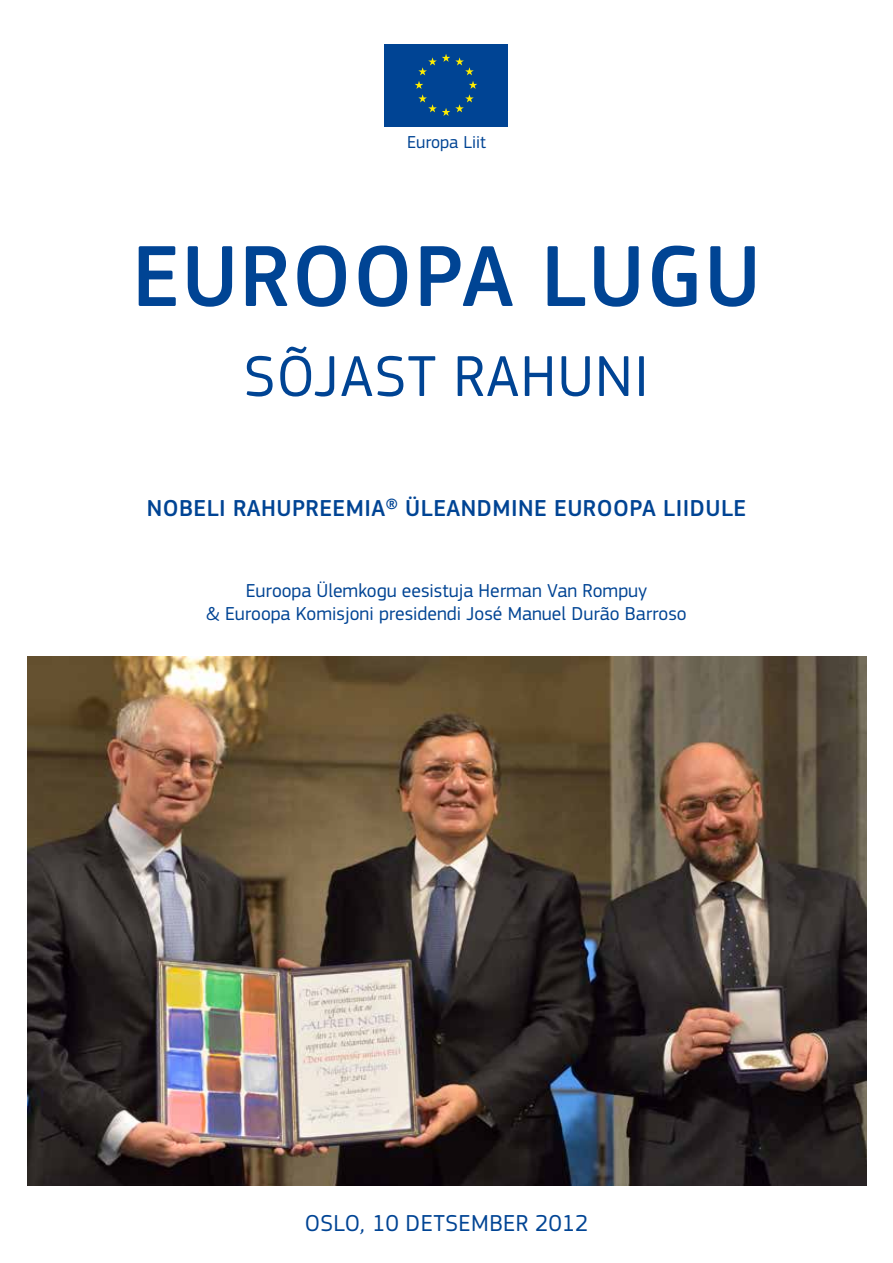
<style>
.page{position:relative;width:893px;height:1263px;background:#fff}
.page>*{position:absolute;margin:0;border:0;box-sizing:border-box;transform-origin:0 0}
.t1{font:500 90px "EC Square Sans Pro";letter-spacing:.02em;color:#004494}
.t2{font:60px "EC Square Sans Pro";letter-spacing:.02em;color:#004494}
.t3{font:500 24px "EC Square Sans Pro";letter-spacing:.02em;color:#004494}
.t4{font:24px "EC Square Sans Pro";letter-spacing:.01em;color:#004494}
.t5{font:19.5px/23.4px "EC Square Sans Pro";color:#004494;text-align:center}
.t6{font:18px "EC Square Sans Pro";color:#004494}
.s1{font-style:italic}
</style>
<div class="page">
<img style="left:28px;top:657px;width:839px;height:529px">
<svg style="left:384px;top:126px;width:124px;height:1px"></svg>
<div style="left:384px;top:44px;width:124px;height:82px;background:#004494"></div>
<svg style="left:415px;top:81px;width:62px;height:35px"></svg>
<svg style="left:418px;top:54px;width:56px;height:21px"></svg>
<p class="t6" style="left:407px;top:131px;width:80px">Europa Liit</p>
<h1 class="t1" style="left:132px;top:224px;width:630px">EUROOPA LUGU</h1>
<h2 class="t2" style="left:244px;top:341px;width:407px">sõjast rahuni</h2>
<p class="t3" style="left:147px;top:494px;width:601px">NOBELI RAHUPREEMIA® ÜLEANDMINE EUROOPA LIIDULE</p>
<p class="t5" style="left:206px;top:579px;width:482px">Euroopa Ülemkogu eesistuja Herman Van Rompuy<br>&amp; Euroopa Komisjoni presidendi José Manuel Durão Barroso</p>
<p class="t4" style="left:305px;top:1209px;width:169px">Oslo<span class="s1">,</span> 10 detsember</p>
<p class="t4" style="left:535px;top:1209px;width:55px">2012</p>
</div>
